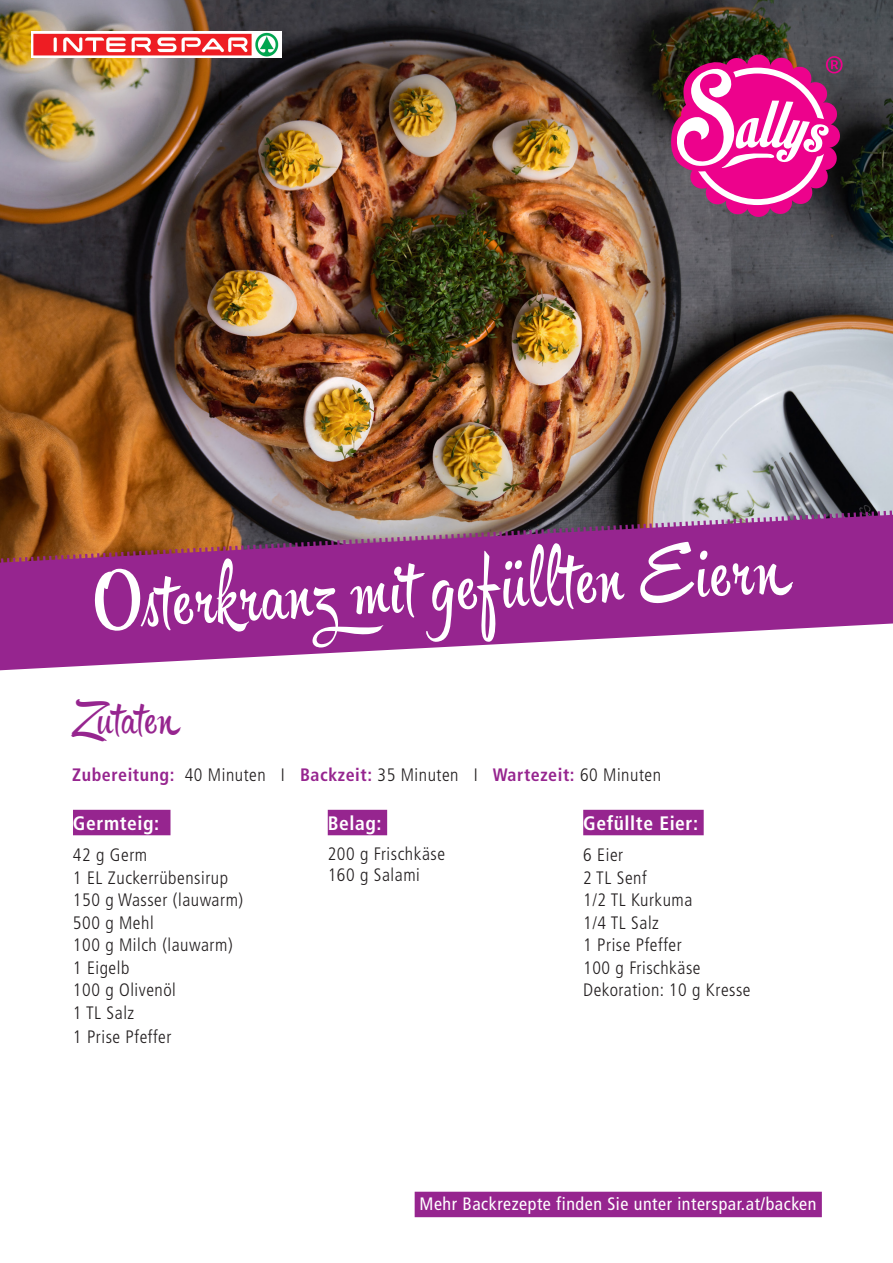
<style>
.page{position:relative;width:893px;height:1263px;background:#fff}
.page>*{position:absolute;margin:0;border:0;box-sizing:border-box;transform-origin:0 0}
.Headline1{font:69px "Hipster Script Pro";color:#fff}
.Headline1-2{font:42px "Hipster Script Pro";letter-spacing:.02em;color:#96258f}
.Zwischenüberschrift{font:700 condensed 19.5px "Frutiger";letter-spacing:.03em;color:#fff}
.Fließtext{font:300 condensed 18px "Frutiger LT Std";letter-spacing:.03em;color:#231f20}
.Fließtext-2{font:700 condensed 18px "Frutiger";letter-spacing:.03em;color:#96258f}
.Zwischenüberschrift-2{font:condensed 18px "Frutiger LT Std";letter-spacing:.03em;color:#fff}
.s1{font-family:"Frutiger LT Std";font-weight:300;color:#231f20}
</style>
<div class="page">
<img style="left:0;top:0;width:893px;height:493px">
<svg style="left:0;top:613px;width:893px;height:57px;fill:#96258f"></svg>
<img style="left:0;top:493px;width:893px;height:120px">
<img style="left:32px;top:32px;width:249px;height:26px">
<div style="left:583px;top:810px;width:121px;height:25px;background:#96258f"></div>
<div style="left:328px;top:810px;width:59px;height:25px;background:#96258f"></div>
<div style="left:73px;top:810px;width:97px;height:25px;background:#96258f"></div>
<div style="left:415px;top:1192px;width:407px;height:25px;background:#96258f"></div>
<div style="left:747px;top:55px;width:23px;height:23px;background:#ed028c;border-radius:50%"></div>
<svg style="left:671px;top:56px;width:171px;height:160px"></svg>
<p class="Headline1" style="left:90px;top:562px;width:702px;rotate:-3deg">Osterkranz mit gefüllten Eiern</p>
<p class="Headline1-2" style="left:72px;top:693px;width:110px">Zutaten</p>
<p class="Fließtext-2" style="left:72px;top:764px;width:590px">Zubereitung: <span class="s1">40 Minuten I</span> Backzeit: <span class="s1">35 Minuten I</span> Wartezeit: <span class="s1">60 Minuten</span></p>
<p class="Zwischenüberschrift" style="left:73px;top:812px;width:88px">Germteig:</p>
<p class="Fließtext" style="left:73px;top:845px;width:76px">42 g Germ</p>
<p class="Fließtext" style="left:73px;top:867px;width:157px">1 EL Zuckerrübensirup</p>
<p class="Fließtext" style="left:73px;top:890px;width:172px">150 g Wasser (lauwarm)</p>
<p class="Fließtext" style="left:73px;top:912px;width:82px">500 g Mehl</p>
<p class="Fließtext" style="left:73px;top:935px;width:161px">100 g Milch (lauwarm)</p>
<p class="Fließtext" style="left:73px;top:957px;width:58px">1 Eigelb</p>
<p class="Fließtext" style="left:73px;top:980px;width:104px">100 g Olivenöl</p>
<p class="Fließtext" style="left:73px;top:1002px;width:63px">1 TL Salz</p>
<p class="Fließtext" style="left:73px;top:1026px;width:100px">1 Prise Pfeffer</p>
<p class="Zwischenüberschrift" style="left:328px;top:812px;width:55px">Belag:</p>
<p class="Fließtext" style="left:328px;top:843px;width:119px">200 g Frischkäse</p>
<p class="Fließtext" style="left:328px;top:864px;width:94px">160 g Salami</p>
<p class="Zwischenüberschrift" style="left:583px;top:812px;width:116px">Gefüllte Eier:</p>
<p class="Fließtext" style="left:583px;top:845px;width:41px">6 Eier</p>
<p class="Fließtext" style="left:583px;top:867px;width:65px">2 TL Senf</p>
<p class="Fließtext" style="left:583px;top:890px;width:111px">1/2 TL Kurkuma</p>
<p class="Fließtext" style="left:583px;top:912px;width:77px">1/4 TL Salz</p>
<p class="Fließtext" style="left:583px;top:935px;width:100px">1 Prise Pfeffer</p>
<p class="Fließtext" style="left:583px;top:957px;width:119px">100 g Frischkäse</p>
<p class="Fließtext" style="left:583px;top:980px;width:169px">Dekoration: 10 g Kresse</p>
<p class="Zwischenüberschrift-2" style="left:419px;top:1194px;width:398px">Mehr Backrezepte finden Sie unter interspar.at/backen</p>
</div>
